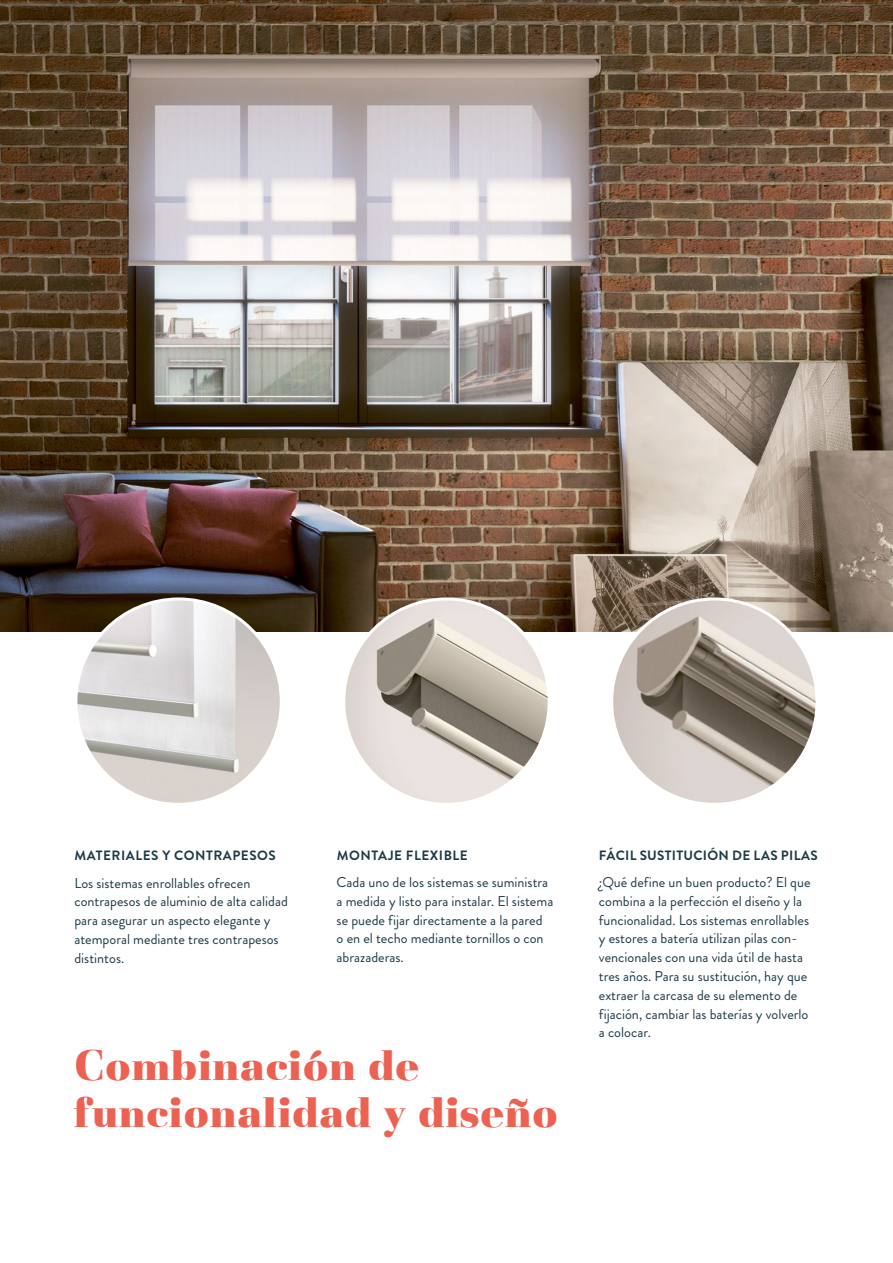
<style>
.page{position:relative;width:893px;height:1263px;background:#fff}
.page>*{position:absolute;margin:0;border:0;box-sizing:border-box;transform-origin:0 0}
.t1{font:900 44.25px/46.5px "Basilia";letter-spacing:.02em;color:#ec6252}
.t2{font:14.25px/18.8px "Brandon Grotesque";color:#1e3a48}
.t3{font:700 13.5px "Brandon Grotesque";letter-spacing:.04em;color:#1e3a48}
.t4{font:700 13.5px "Brandon Grotesque";letter-spacing:.02em;color:#1e3a48}
</style>
<div class="page">
<img style="left:0;top:0;width:893px;height:631px">
<img style="left:344px;top:599px;width:205px;height:205px;border-radius:103px">
<img style="left:612px;top:599px;width:205px;height:205px;border-radius:103px">
<img style="left:76px;top:599px;width:205px;height:203px">
<p class="t3" style="left:75px;top:846px;width:203px">MATERIALES Y CONTRAPESOS</p>
<p class="t2" style="left:74px;top:874px;width:215px">Los sistemas enrollables ofrecen contrapesos de aluminio de alta calidad para asegurar un aspecto elegante y atemporal mediante tres contrapesos distintos.</p>
<p class="t3" style="left:337px;top:846px;width:133px">MONTAJE FLEXIBLE</p>
<p class="t2" style="left:337px;top:873px;width:218px">Cada uno de los sistemas se suministra a medida y listo para instalar. El sistema se puede fijar directamente a la pared<br>o en el techo mediante tornillos o con abrazaderas.</p>
<h1 class="t1" style="left:74px;top:1046px;width:485px">Combinación de funcionalidad y diseño</h1>
<p class="t4" style="left:599px;top:846px;width:220px">FÁCIL SUSTITUCIÓN DE LAS PILAS</p>
<p class="t2" style="left:599px;top:873px;width:213px">¿Qué define un buen producto? El que combina a la perfección el diseño y la funcionalidad. Los sistemas enrollables y estores a batería utilizan pilas con&shy;vencionales con una vida útil de hasta tres años. Para su sustitución, hay que extraer la carcasa de su elemento de fijación, cambiar las baterías y volverlo a colocar.</p>
</div>
